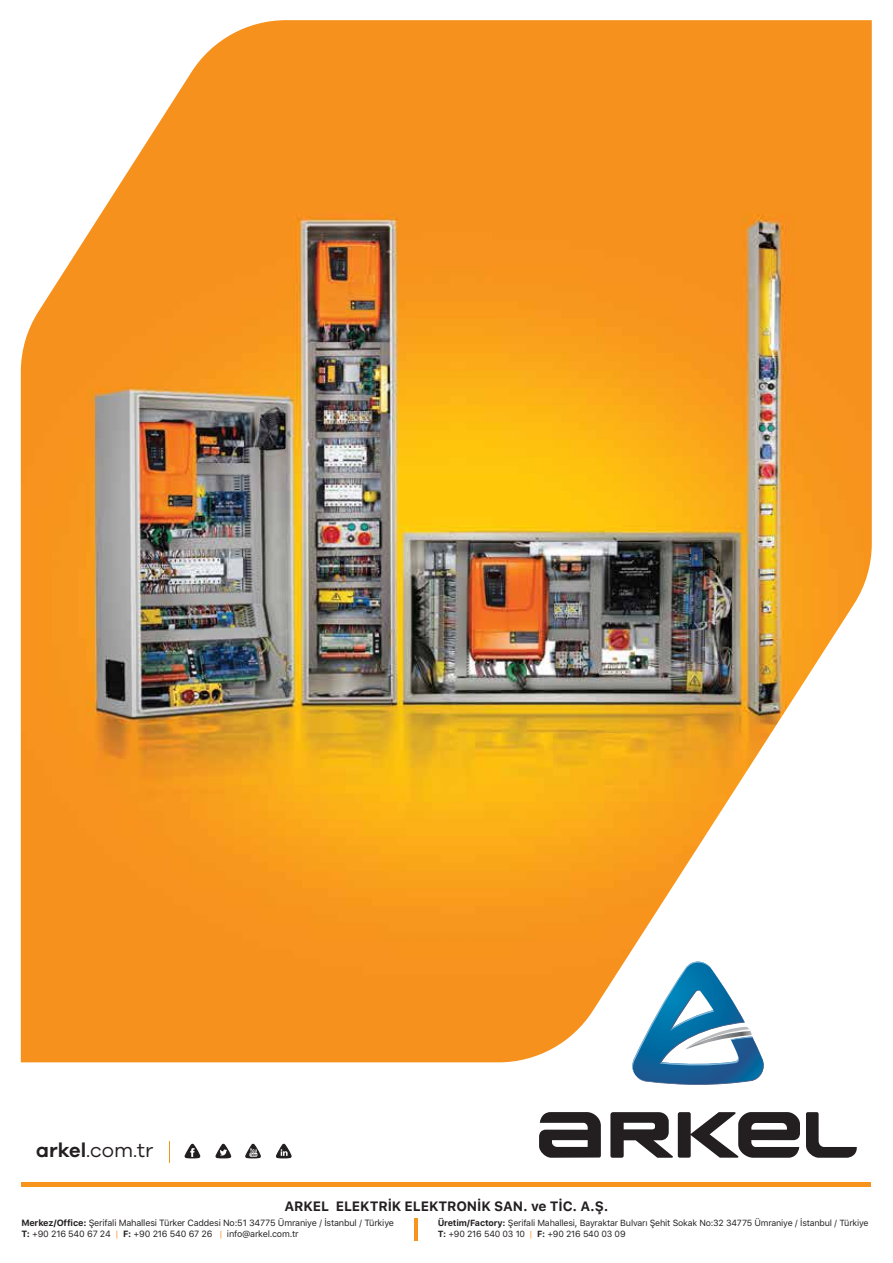
<style>
.page{position:relative;width:893px;height:1263px;background:#fff}
.page>*{position:absolute;margin:0;border:0;box-sizing:border-box;transform-origin:0 0}
.t1{font:20.25px "Galano Grotesque";color:#231f20}
.t2{font:700 13.5px "SFUI Text";letter-spacing:-.01em;color:#231f20}
.t3{font:9px/10.8px "SFUI Text";letter-spacing:-.02em;color:#231f20}
.t4{font:8.85px/10.6px "SFUI Text";letter-spacing:-.02em;color:#231f20}
.s1{font-weight:600}
.s2{font-weight:700}
.s3{color:#f7941e}
</style>
<div class="page">
<img style="left:21px;top:20px;width:851px;height:1042px">
<svg style="left:629px;top:959px;width:137px;height:126px"></svg>
<svg style="left:539px;top:1112px;width:318px;height:46px"></svg>
<hr style="left:21px;top:1183px;width:849px;height:4px;background:#f7941e">
<svg style="left:245px;top:1144px;width:16px;height:15px"></svg>
<svg style="left:215px;top:1144px;width:16px;height:15px"></svg>
<svg style="left:184px;top:1144px;width:16px;height:15px"></svg>
<svg style="left:276px;top:1144px;width:16px;height:15px"></svg>
<svg style="left:169px;top:1142px;width:1px;height:21px"></svg>
<hr style="left:415px;top:1218px;width:3px;height:23px;background:#f7941e">
<h1 class="t1" style="left:36px;top:1138px;width:119px"><span class="s1">arkel</span>.com.tr</h1>
<h2 class="t2" style="left:285px;top:1196px;width:325px">ARKEL ELEKTRİK ELEKTRONİK SAN. ve TİC. A.Ş.</h2>
<p class="t3" style="left:21px;top:1218px;width:374px"><span class="s2">Merkez/Office:</span> Şerifali Mahallesi Türker Caddesi No:51 34775 Ümraniye / İstanbul / Türkiye<br><span class="s2">T:</span> +90 216 540 67 24 <span class="s3">|</span> <span class="s2">F:</span> +90 216 540 67 26 <span class="s3">|</span> info@arkel.com.tr</p>
<p class="t4" style="left:438px;top:1218px;width:432px"><span class="s2">Üretim/Factory:</span> Şerifali Mahallesi, Bayraktar Bulvarı Şehit Sokak No:32 34775 Ümraniye / İstanbul / Türkiye<br><span class="s2">T:</span> +90 216 540 03 10 <span class="s3">|</span> <span class="s2">F:</span> +90 216 540 03 09</p>
</div>
